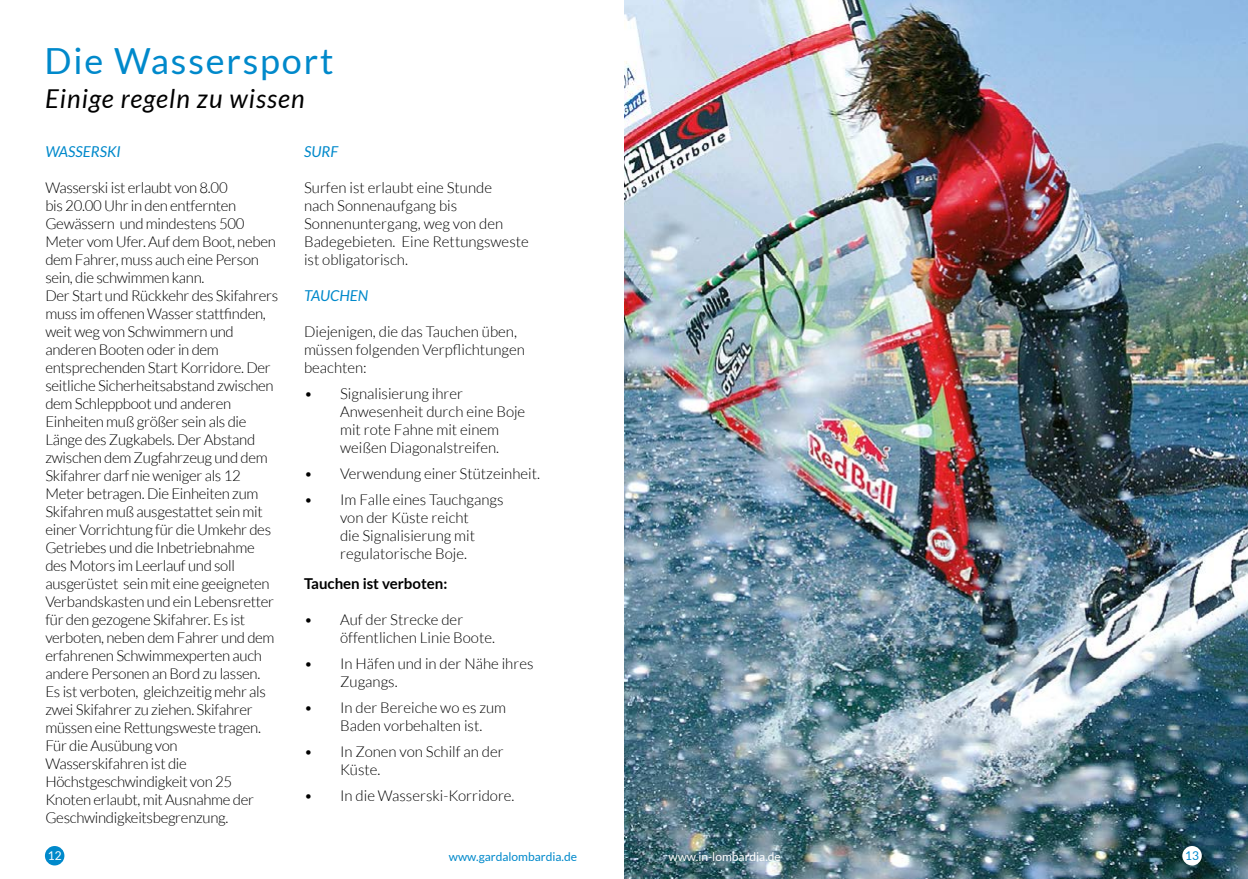
<style>
.page{position:relative;width:1248px;height:879px;background:#fff}
.page>*{position:absolute;margin:0;border:0;box-sizing:border-box;transform-origin:0 0}
.t1{font:36px "Lato";letter-spacing:.05em;color:#0089cb}
.t2{font:italic 26px "Lato";letter-spacing:.04em;color:#000}
.t3{font:300 15px/18px "Lato";letter-spacing:-.02em;color:#000}
.t4{font:300 15px/18px "Lato";color:#000}
.t5{font:italic 15px "Lato";color:#0089cb}
.t6{font:700 15px "Lato";color:#000}
.t7{font:12px "Lato";color:#0089cb}
.t8{font:12px "Lato";color:#fff}
</style>
<div class="page">
<div style="left:45px;top:846px;width:19px;height:19px;background:#0089cb;border-radius:50%"></div>
<img style="left:624px;top:0;width:623px;height:879px">
<div style="left:1182px;top:846px;width:19px;height:19px;background:#fff;border-radius:50%"></div>
<h1 class="t1" style="left:45px;top:41px;width:290px">Die Wassersport</h1>
<h2 class="t2" style="left:45px;top:84px;width:261px">Einige regeln zu wissen</h2>
<p class="t5" style="left:45px;top:143px;width:77px">WASSERSKI</p>
<p class="t3" style="left:45px;top:178px;width:234px">Wasserski ist erlaubt von 8.00<br>bis 20.00 Uhr in den entfernten<br>Gewässern und mindestens 500<br>Meter vom Ufer. Auf dem Boot, neben dem Fahrer, muss auch eine Person sein, die schwimmen kann.<br>Der Start und Rückkehr des Skifahrers muss im offenen Wasser stattfinden, weit weg von Schwimmern und anderen Booten oder in dem entsprechenden Start Korridore. Der seitliche Sicherheitsabstand zwischen dem Schleppboot und anderen<br>Einheiten muß größer sein als die<br>Länge des Zugkabels. Der Abstand zwischen dem Zugfahrzeug und dem<br>Skifahrer darf nie weniger als 12<br>Meter betragen. Die Einheiten zum<br>Skifahren muß ausgestattet sein mit einer Vorrichtung für die Umkehr des<br>Getriebes und die Inbetriebnahme des Motors im Leerlauf und soll ausgerüstet sein mit eine geeigneten<br>Verbandskasten und ein Lebensretter für den gezogene Skifahrer. Es ist verboten, neben dem Fahrer und dem erfahrenen Schwimmexperten auch andere Personen an Bord zu lassen.<br>Es ist verboten, gleichzeitig mehr als zwei Skifahrer zu ziehen. Skifahrer müssen eine Rettungsweste tragen.<br>Für die Ausübung von<br>Wasserskifahren ist die<br>Höchstgeschwindigkeit von 25<br>Knoten erlaubt, mit Ausnahme der<br>Geschwindigkeitsbegrenzung.</p>
<p class="t5" style="left:304px;top:143px;width:36px">SURF</p>
<p class="t4" style="left:304px;top:178px;width:226px">Surfen ist erlaubt eine Stunde<br>nach Sonnenaufgang bis<br>Sonnenuntergang, weg von den<br>Badegebieten. Eine Rettungsweste ist obligatorisch.</p>
<p class="t5" style="left:304px;top:287px;width:66px">TAUCHEN</p>
<p class="t4" style="left:304px;top:322px;width:222px">Diejenigen, die das Tauchen üben, müssen folgenden Verpflichtungen beachten:</p>
<p class="t4" style="left:340px;top:384px;width:187px;text-indent:-36px">• Signalisierung ihrer<br>Anwesenheit durch eine Boje mit rote Fahne mit einem weißen Diagonalstreifen.</p>
<p class="t4" style="left:304px;top:464px;width:237px">• Verwendung einer Stützeinheit.</p>
<p class="t4" style="left:304px;top:490px;width:201px;text-align:center">• Im Falle eines Tauchgangs von der Küste reicht<br>die Signalisierung mit regulatorische Boje.</p>
<p class="t6" style="left:304px;top:575px;width:145px">Tauchen ist verboten:</p>
<p class="t4" style="left:340px;top:610px;width:156px;text-indent:-36px">• Auf der Strecke der öffentlichen Linie Boote.</p>
<p class="t4" style="left:340px;top:654px;width:195px;text-indent:-36px">• In Häfen und in der Nähe ihres<br>Zugangs.</p>
<p class="t4" style="left:340px;top:698px;width:168px;text-indent:-36px">• In der Bereiche wo es zum<br>Baden vorbehalten ist.</p>
<p class="t4" style="left:340px;top:742px;width:165px;text-indent:-36px">• In Zonen von Schilf an der<br>Küste.</p>
<p class="t4" style="left:304px;top:786px;width:212px">• In die Wasserski-Korridore.</p>
<p class="t7" style="left:449px;top:850px;width:130px">www.gardalombardia.de</p>
<p class="t8" style="left:668px;top:850px;width:114px">www.in-lombardia.de</p>
</div>
